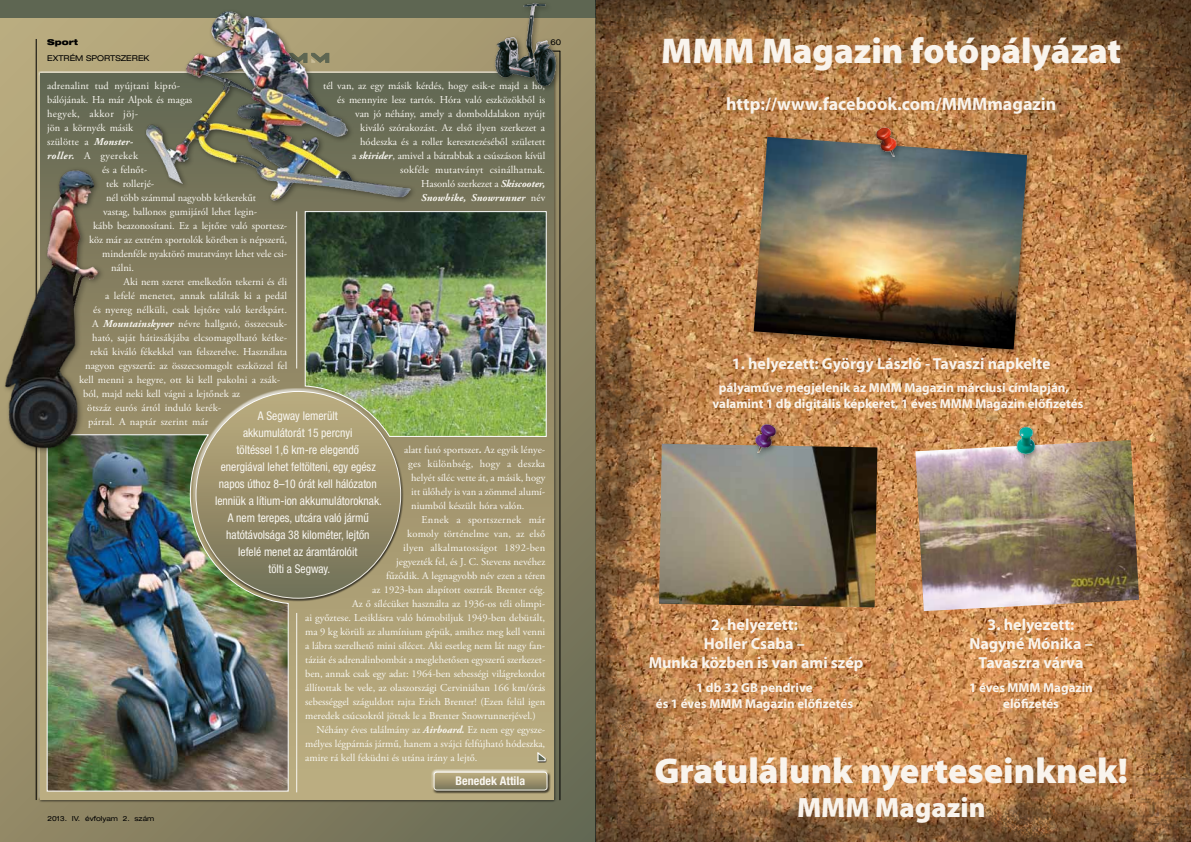
<style>
.page{position:relative;width:1191px;height:842px;background:#fff}
.page>*{position:absolute;margin:0;border:0;box-sizing:border-box;transform-origin:0 0}
.t1{font:900 36px "Myriad Pro";color:#f9f4ed}
.t2{font:900 28px "Myriad Pro";color:#f9f4ed}
.t3{font:700 18px "Myriad Pro";color:#f9f4ed}
.t4{font:700 16px/19.2px "Myriad Pro";color:#f9f4ed;text-align:center}
.t5{font:700 13px/15.6px "Myriad Pro";color:#f9f4ed;text-align:center}
.t6{font:condensed 12px/17px "Helvetica Neue LT Pro";color:#f9f7f1;text-align:center;scale:.96 1}
.t7{font:700 condensed 12px "Helvetica Neue LT Pro";color:#f9f7f1}
.t8{font:10.5px/14px "Adobe Garamond Pro";color:#f9f7f1;text-align:right}
.t9{font:10.5px "Adobe Garamond Pro";letter-spacing:.025em;color:#f9f7f1}
.t10{font:10.5px "Adobe Garamond Pro";letter-spacing:.04em;color:#f9f7f1}
.t11{font:8px "Helvetica Ext H";color:#000}
.t12{font:8px "Helvetica Ext H Black";color:#000}
.t13{font:7px "Helvetica Ext H";color:#000}
.s1{font-weight:700;font-style:italic}
</style>
<div class="page">
<img style="left:595px;top:0;width:596px;height:842px">
<svg style="left:0;top:17px;width:595px;height:825px"></svg>
<div style="left:0;top:0;width:595px;height:17px;background:#5e6652"></div>
<div style="left:40px;top:74px;width:513px;height:725px;background:linear-gradient(to bottom,#6b6b55,#c5b484)"></div>
<hr style="left:36px;top:39px;width:1px;height:761px;background:#000">
<hr style="left:560px;top:51px;width:1px;height:749px;background:#000">
<div style="left:537px;top:752px;width:9px;height:9px;background:#fff;opacity:.75"></div>
<hr style="left:537px;top:758px;width:10px;height:4px;background:#000;opacity:.75">
<svg style="left:538px;top:753px;width:7px;height:8px"></svg>
<div style="left:431px;top:769px;width:118px;height:21px;background:#fff;opacity:.75"></div>
<div style="left:432px;top:772px;width:118px;height:21px;background:#000;opacity:.75"></div>
<svg style="left:434px;top:772px;width:113px;height:18px"></svg>
<div style="left:434px;top:772px;width:113px;height:18px;border:1px solid #fff;border-radius:3px"></div>
<hr style="left:296px;top:211px;width:1px;height:157px;background:#f9f7f1">
<hr style="left:296px;top:613px;width:1px;height:179px;background:#f9f7f1">
<div style="left:492px;top:0;width:71px;height:92px;background:#000;opacity:.4"></div>
<img style="left:494px;top:0;width:64px;height:95px">
<img style="left:98px;top:11px;width:316px;height:208px">
<img style="left:47px;top:434px;width:241px;height:357px">
<img style="left:305px;top:211px;width:241px;height:226px">
<div style="left:193px;top:388px;width:195px;height:155px;background:#fff;opacity:.75"></div>
<div style="left:200px;top:424px;width:204px;height:177px;background:#000;opacity:.75"></div>
<div style="left:196px;top:391px;width:205px;height:207px;background:linear-gradient(to bottom,#c1b083,#737157);border-radius:50%"></div>
<img style="left:0;top:102px;width:179px;height:393px">
<div style="left:750px;top:134px;width:284px;height:223px;background:#000;opacity:.35"></div>
<img style="left:753px;top:137px;width:274px;height:212px">
<div style="left:872px;top:125px;width:31px;height:38px;background:#000;opacity:.4"></div>
<img style="left:874px;top:126px;width:27px;height:35px">
<img style="left:915px;top:440px;width:224px;height:171px">
<div style="left:1013px;top:424px;width:28px;height:40px;background:#000;opacity:.4"></div>
<img style="left:1012px;top:425px;width:27px;height:35px">
<img style="left:659px;top:444px;width:218px;height:163px">
<div style="left:752px;top:421px;width:30px;height:39px;background:#000;opacity:.4"></div>
<img style="left:750px;top:422px;width:27px;height:36px">
<p class="t12" style="left:47px;top:38px;width:32px">Sport</p>
<p class="t11" style="left:47px;top:54px;width:104px">EXTRÉM SPORTSZEREK</p>
<p class="t11" style="left:550px;top:38px;width:12px">60</p>
<p class="t8" style="left:323px;top:79px;width:224px">tél van, az egy másik kérdés, hogy esik-e majd a hó, és mennyire lesz tartós. Hóra való eszközökből is van jó néhány, amely a domboldalakon nyújt<br>kiváló szórakozást. Az első ilyen szerkezet a hódeszka és a roller keresztezéséből született<br>a <span class="s1">skirider</span>, amivel a bátrabbak a csúszáson kívül sokféle mutatványt csinálhatnak.<br>Hasonló szerkezet a <span class="s1">Skiscooter,<br>Snowbike, Snowrunner</span> név</p>
<p class="t8" style="left:47px;top:79px;width:135px">adrenalint tud nyújtani kipró-</p>
<p class="t8" style="left:47px;top:93px;width:147px">bálójának. Ha már Alpok és magas</p>
<p class="t10" style="left:47px;top:107px;width:92px">hegyek, akkor jöj-</p>
<p class="t8" style="left:47px;top:121px;width:88px">jön a környék másik</p>
<p class="t8" style="left:47px;top:135px;width:87px">szülötte a <span class="s1">Monster-</span></p>
<p class="t10" style="left:47px;top:149px;width:93px"><span class="s1">roller.</span> A gyerekek</p>
<p class="t8" style="left:102px;top:163px;width:46px">és a felnőt-</p>
<p class="t8" style="left:106px;top:177px;width:50px">tek rollerjé-</p>
<p class="t8" style="left:106px;top:191px;width:151px">nél több számmal nagyobb kétkerekűt</p>
<p class="t8" style="left:103px;top:205px;width:156px">vastag, ballonos gumijáról lehet legin-</p>
<p class="t8" style="left:93px;top:219px;width:196px">kább beazonosítani. Ez a lejtőre való sportesz-</p>
<p class="t8" style="left:89px;top:233px;width:199px">köz már az extrém sportolók körében is népszerű,</p>
<p class="t8" style="left:102px;top:247px;width:186px">mindenféle nyaktörő mutatványt lehet vele csi-</p>
<p class="t8" style="left:111px;top:261px;width:24px">nálni.</p>
<p class="t8" style="left:123px;top:275px;width:165px">Aki nem szeret emelkedőn tekerni és éli</p>
<p class="t8" style="left:105px;top:289px;width:183px">a lefelé menetet, annak találták ki a pedál</p>
<p class="t8" style="left:93px;top:303px;width:196px">és nyereg nélküli, csak lejtőre való kerékpárt.</p>
<p class="t8" style="left:92px;top:317px;width:196px">A <span class="s1">Mountainskyver</span> névre hallgató, összecsuk-</p>
<p class="t8" style="left:92px;top:331px;width:196px">ható, saját hátizsákjába elcsomagolható kétke-</p>
<p class="t8" style="left:90px;top:345px;width:198px">rekű kiváló fékekkel van felszerelve. Használata</p>
<p class="t8" style="left:85px;top:359px;width:204px">nagyon egyszerű: az összecsomagolt eszközzel fel</p>
<p class="t8" style="left:79px;top:373px;width:203px">kell menni a hegyre, ott ki kell pakolni a zsák-</p>
<p class="t8" style="left:83px;top:387px;width:158px">ból, majd neki kell vágni a lejtőnek az</p>
<p class="t8" style="left:87px;top:401px;width:135px">ötszáz eurós ártól induló kerék-</p>
<p class="t8" style="left:88px;top:415px;width:121px">párral. A naptár szerint már</p>
<p class="t6" style="left:215px;top:407px;width:175px">A Segway lemerült<br>akkumulátorát 15 percnyi<br>töltéssel 1,6 km-re elegendő energiával lehet feltölteni, egy egész napos úthoz 8–10 órát kell hálózaton lenniük a lítium-ion akkumulátoroknak.<br>A nem terepes, utcára való jármű hatótávolsága 38 kilométer, lejtőn lefelé menet az áramtárolóit<br>tölti a Segway.</p>
<p class="t8" style="left:408px;top:443px;width:139px;text-align:justify;text-indent:-4px">alatt futó sportszer<span class="s1">.</span> Az egyik lénye&shy;ges különbség, hogy a deszka helyét síléc vette át, a másik, hogy itt ülőhely is van a zömmel alumí&shy;niumból készült hóra valón.</p>
<p class="t9" style="left:421px;top:513px;width:125px">Ennek a sportszernek már</p>
<p class="t8" style="left:407px;top:527px;width:139px">komoly történelme van, az első</p>
<p class="t9" style="left:403px;top:541px;width:143px">ilyen alkalmatosságot 1892-ben</p>
<p class="t8" style="left:396px;top:555px;width:151px">jegyezték fel, és J. C. Stevens nevéhez</p>
<p class="t8" style="left:386px;top:569px;width:160px">fűződik. A legnagyobb név ezen a téren</p>
<p class="t8" style="left:372px;top:583px;width:174px">az 1923-ban alapított osztrák Brenter cég.</p>
<p class="t8" style="left:352px;top:597px;width:195px">Az ő sílécüket használta az 1936-os téli olimpi-</p>
<p class="t8" style="left:305px;top:611px;width:241px">ai győztese. Lesiklásra való hómobiljuk 1949-ben debütált,</p>
<p class="t8" style="left:305px;top:625px;width:241px">ma 9 kg körüli az alumínium gépük, amihez meg kell venni</p>
<p class="t8" style="left:305px;top:639px;width:241px">a lábra szerelhető mini sílécet. Aki esetleg nem lát nagy fan-</p>
<p class="t8" style="left:305px;top:653px;width:242px">táziát és adrenalinbombát a meglehetősen egyszerű szerkezet-</p>
<p class="t8" style="left:305px;top:667px;width:241px">ben, annak csak egy adat: 1964-ben sebességi világrekordot</p>
<p class="t8" style="left:305px;top:681px;width:242px">állítottak be vele, az olaszországi Cerviniában 166 km/órás</p>
<p class="t8" style="left:305px;top:695px;width:241px">sebességgel száguldott rajta Erich Brenter! (Ezen felül igen</p>
<p class="t8" style="left:305px;top:709px;width:232px">meredek csúcsokról jöttek le a Brenter Snowrunnerjével.)</p>
<p class="t8" style="left:316px;top:723px;width:230px">Néhány éves találmány az <span class="s1">Airboard.</span> Ez nem egy egysze-</p>
<p class="t8" style="left:305px;top:737px;width:241px">mélyes légpárnás jármű, hanem a svájci felfújható hódeszka,</p>
<p class="t8" style="left:305px;top:751px;width:174px">amire rá kell feküdni és utána irány a lejtő.</p>
<p class="t7" style="left:455px;top:774px;width:71px">Benedek Attila</p>
<p class="t13" style="left:48px;top:815px;width:108px">2013. IV. ÉVFOLYAM 2. SZÁM</p>
<h1 class="t1" style="left:661px;top:30px;width:462px">MMM Magazin fotópályázat</h1>
<h3 class="t3" style="left:726px;top:92px;width:332px">http://www.facebook.com/MMMmagazin</h3>
<h3 class="t4" style="left:732px;top:353px;width:320px">1. helyezett: György László - Tavaszi napkelte</h3>
<p class="t5" style="left:712px;top:380px;width:372px;text-align:left;text-indent:6px">pályaműve megjelenik az MMM Magazin márciusi címlapján, valamint 1 db digitális képkeret, 1 éves MMM Magazin előfizetés</p>
<h3 class="t4" style="left:648px;top:614px;width:216px">2. helyezett:<br>Holler Csaba –<br>Munka közben is van ami szép</h3>
<p class="t5" style="left:656px;top:679px;width:199px">1 db 32 GB pendrive<br>és 1 éves MMM Magazin előfizetés</p>
<h3 class="t4" style="left:969px;top:614px;width:125px">3. helyezett:<br>Nagyné Mónika –<br>Tavaszra várva</h3>
<p class="t5" style="left:969px;top:679px;width:125px">1 éves MMM Magazin előfizetés</p>
<h1 class="t1" style="left:654px;top:751px;width:475px">Gratulálunk nyerteseinknek!</h1>
<h2 class="t2" style="left:797px;top:791px;width:190px">MMM Magazin</h2>
</div>
